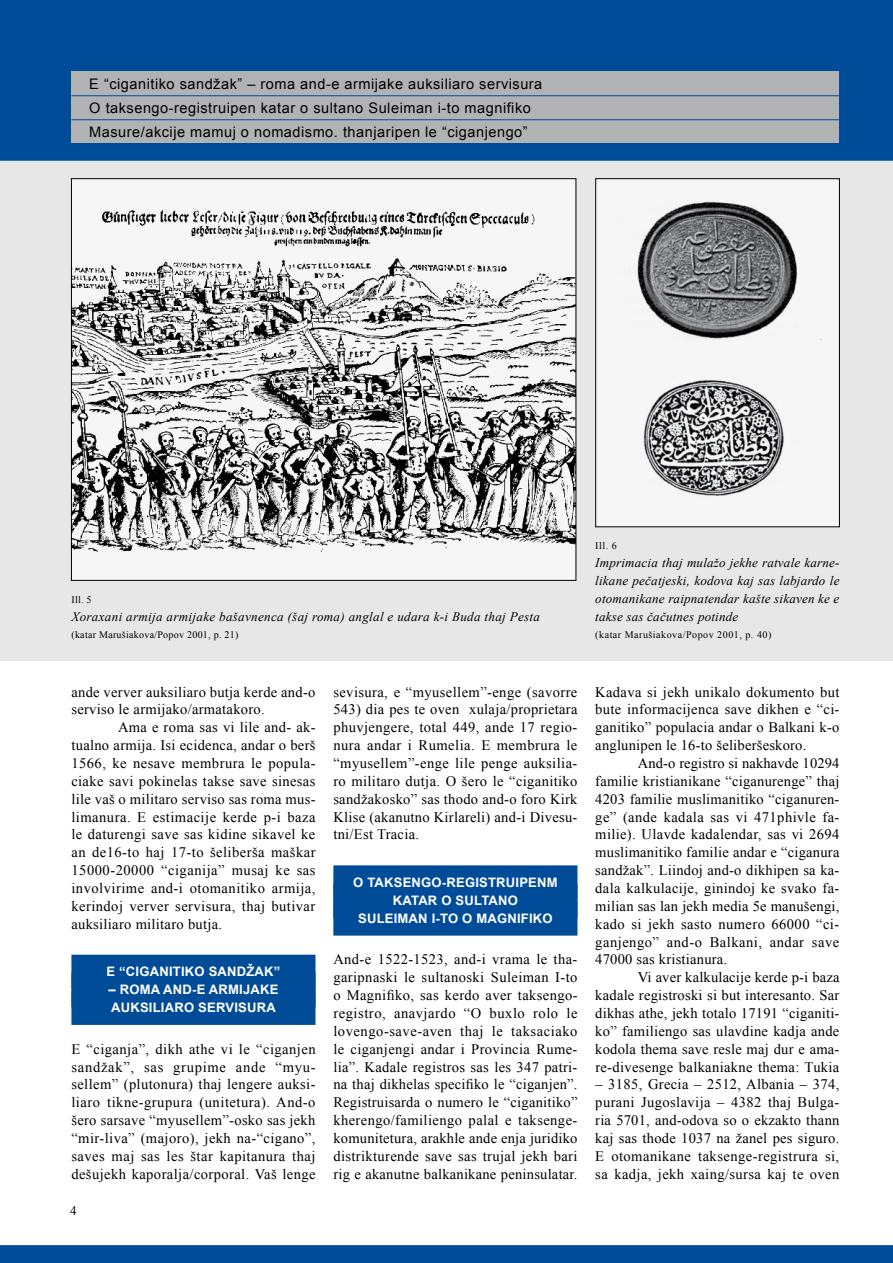
<style>
.page{position:relative;width:893px;height:1263px;background:#fff}
.page>*{position:absolute;margin:0;border:0;box-sizing:border-box;transform-origin:0 0}
.t1{font:14.55px/17.9px "Times New Roman";letter-spacing:.025em;color:#000;text-align:justify}
.t2{font:14.55px/24px "Arial";letter-spacing:.035em;color:#000}
.t3{font:italic 13.05px/17.9px "Times New Roman";letter-spacing:.025em;color:#000;text-align:justify}
.t4{font:700 13.05px/17.9px "Arial";letter-spacing:.015em;color:#fff}
.t5{font:10.05px "Times New Roman";letter-spacing:.04em;color:#000}
</style>
<div class="page">
<div style="left:0;top:149px;width:893px;height:512px;background:#e7e7e8"></div>
<div style="left:0;top:0;width:893px;height:161px;background:#004c99"></div>
<div style="left:0;top:1245px;width:893px;height:18px;background:#004c99"></div>
<img style="left:73px;top:181px;width:501px;height:397px">
<img style="left:598px;top:181px;width:239px;height:344px">
<div style="left:71px;top:71px;width:768px;height:72px;background:#b1b2b4"></div>
<hr style="left:71px;top:95px;width:768px;height:1px;background:#004c99">
<hr style="left:71px;top:119px;width:768px;height:1px;background:#004c99">
<div style="left:71px;top:955px;width:244px;height:34px;background:#004c99"></div>
<div style="left:71px;top:972px;width:244px;height:35px;background:#004c99"></div>
<div style="left:71px;top:990px;width:244px;height:35px;background:#004c99"></div>
<div style="left:333px;top:865px;width:244px;height:35px;background:#004c99"></div>
<div style="left:333px;top:883px;width:244px;height:35px;background:#004c99"></div>
<div style="left:333px;top:901px;width:244px;height:34px;background:#004c99"></div>
<p class="t2" style="left:89px;top:72px;width:455px">E “ciganitiko sandžak” – roma and-e armijake auksiliaro servisura<br>O taksengo-registruipen katar o sultano Suleiman i-to magnifiko<br>Masure/akcije mamuj o nomadismo. thanjaripen le “ciganjengo”</p>
<p class="t5" style="left:71px;top:593px;width:22px">Ill. 5</p>
<p class="t3" style="left:71px;top:607px;width:470px">Xoraxani armija armijake bašavnenca (šaj roma) anglal e udara k-i Buda thaj Pesta</p>
<p class="t5" style="left:71px;top:628px;width:169px">(katar Marušiakova/Popov 2001, p. 21)</p>
<p class="t5" style="left:595px;top:539px;width:23px">Ill. 6</p>
<p class="t3" style="left:595px;top:553px;width:246px">Imprimacia thaj mulažo jekhe ratvale karne&shy;likane pečatjeski, kodova kaj sas labjardo le otomanikane raipnatendar kašte sikaven ke e takse sas čačutnes potinde</p>
<p class="t5" style="left:595px;top:628px;width:178px">(katar Marušiakova/Popov 2001, p. 40)</p>
<p class="t1" style="left:71px;top:682px;width:246px">ande verver auksiliaro butja kerde and-o serviso le armijako/armatakoro.</p>
<p class="t1" style="left:71px;top:718px;width:246px;text-indent:47px">Ama e roma sas vi lile and- ak&shy;tualno armija. Isi ecidenca, andar o berš 1566, ke nesave membrura le popula&shy;ciake savi pokinelas takse save sinesas lile vaš o militaro serviso sas roma mus&shy;limanura. E estimacije kerde p-i baza le daturengi save sas kidine sikavel ke an de16-to haj 17-to šeliberša maškar 15000-20000 “ciganija” musaj ke sas involvirime and-i otomanitiko armija, kerindoj verver servisura, thaj butivar auksiliaro militaro butja.</p>
<p class="t4" style="left:107px;top:963px;width:175px">E “CIGANITIKO SANDŽAK”</p>
<p class="t4" style="left:108px;top:981px;width:23px">– ROMA</p>
<p class="t4" style="left:163px;top:981px;width:55px">AND-E ARMI</p>
<p class="t4" style="left:243px;top:981px;width:18px">JAKE</p>
<p class="t4" style="left:111px;top:999px;width:11px">AUK</p>
<p class="t4" style="left:140px;top:999px;width:30px">SILIARO</p>
<p class="t4" style="left:198px;top:999px;width:60px">SERVISURA</p>
<p class="t1" style="left:71px;top:1040px;width:246px">E “ciganja”, dikh athe vi le “ciganjen sandžak”, sas grupime ande “myu&shy;sellem” (plutonura) thaj lengere auksi&shy;liaro tikne-grupura (unitetura). And-o šero sarsave “myusellem”-osko sas jekh “mir-liva” (majoro), jekh na-“cigano”, saves maj sas les štar kapitanura thaj dešujekh kaporalja/corporal. Vaš lenge</p>
<p class="t1" style="left:333px;top:682px;width:246px">sevisura, e “myusellem”-enge (savorre 543) dia pes te oven xulaja/proprietara phuvjengere, total 449, ande 17 regio&shy;nura andar i Rumelia. E membrura le “myusellem”-enge lile penge auksilia&shy;ro militaro dutja. O šero le “ciganitiko sandžakosko” sas thodo and-o foro Kirk Klise (akanutno Kirlareli) and-i Divesu&shy;tni/Est Tracia.</p>
<p class="t4" style="left:353px;top:874px;width:24px">O TAK</p>
<p class="t4" style="left:393px;top:874px;width:105px">SENGO-REGISTRUIPENM<br>KATAR</p>
<p class="t4" style="left:441px;top:892px;width:50px">O SULTANO</p>
<p class="t4" style="left:358px;top:910px;width:36px">SULEIMAN</p>
<p class="t4" style="left:432px;top:910px;width:106px">I-TO O MAGNIFIKO</p>
<p class="t1" style="left:333px;top:950px;width:246px">And-e 1522-1523, and-i vrama le tha&shy;garipnaski le sultanoski Suleiman I-to o Magnifiko, sas kerdo aver taksengo&shy;registro, anavjardo “O buxlo rolo le lovengo-save-aven thaj le taksaciako le ciganjengi andar i Provincia Rume&shy;lia”. Kadale registros sas les 347 patri&shy;na thaj dikhelas specifiko le “ciganjen”.<br>Registruisarda o numero le “ciganitiko” kherengo/familiengo palal e taksenge&shy;komunitetura, arakhle ande enja juridiko distrikturende save sas trujal jekh bari rig e akanutne balkanikane peninsulatar.</p>
<p class="t1" style="left:595px;top:682px;width:246px">Kadava si jekh unikalo dokumento but bute informacijenca save dikhen e “ci&shy;ganitiko” populacia andar o Balkani k-o anglunipen le 16-to šeliberšeskoro.</p>
<p class="t1" style="left:595px;top:754px;width:247px;text-indent:43px">And-o registro si nakhavde 10294 familie kristianikane “ciganurenge” thaj 4203 familie muslimanitiko “ciganuren&shy;ge” (ande kadala sas vi 471phivle fa&shy;milie). Ulavde kadalendar, sas vi 2694 muslimanitiko familie andar e “ciganura sandžak”. Liindoj and-o dikhipen sa ka&shy;dala kalkulacije, ginindoj ke svako fa&shy;milian sas lan jekh media 5e manušengi, kado si jekh sasto numero 66000 “ci&shy;ganjengo” and-o Balkani, andar save 47000 sas kristianura.</p>
<p class="t1" style="left:595px;top:968px;width:246px;text-indent:43px">Vi aver kalkulacije kerde p-i baza kadale registroski si but interesanto. Sar dikhas athe, jekh totalo 17191 “ciganiti&shy;ko” familiengo sas ulavdine kadja ande kodola thema save resle maj dur e ama&shy;re-divesenge balkaniakne thema: Tukia</p>
<p class="t1" style="left:595px;top:1075px;width:246px">– 3185, Grecia – 2512, Albania – 374, purani Jugoslavija – 4382 thaj Bulga&shy;ria 5701, and-odova so o ekzakto thann kaj sas thode 1037 na žanel pes siguro.<br>E otomanikane taksenge-registrura si, sa kadja, jekh xaing/sursa kaj te oven</p>
</div>
